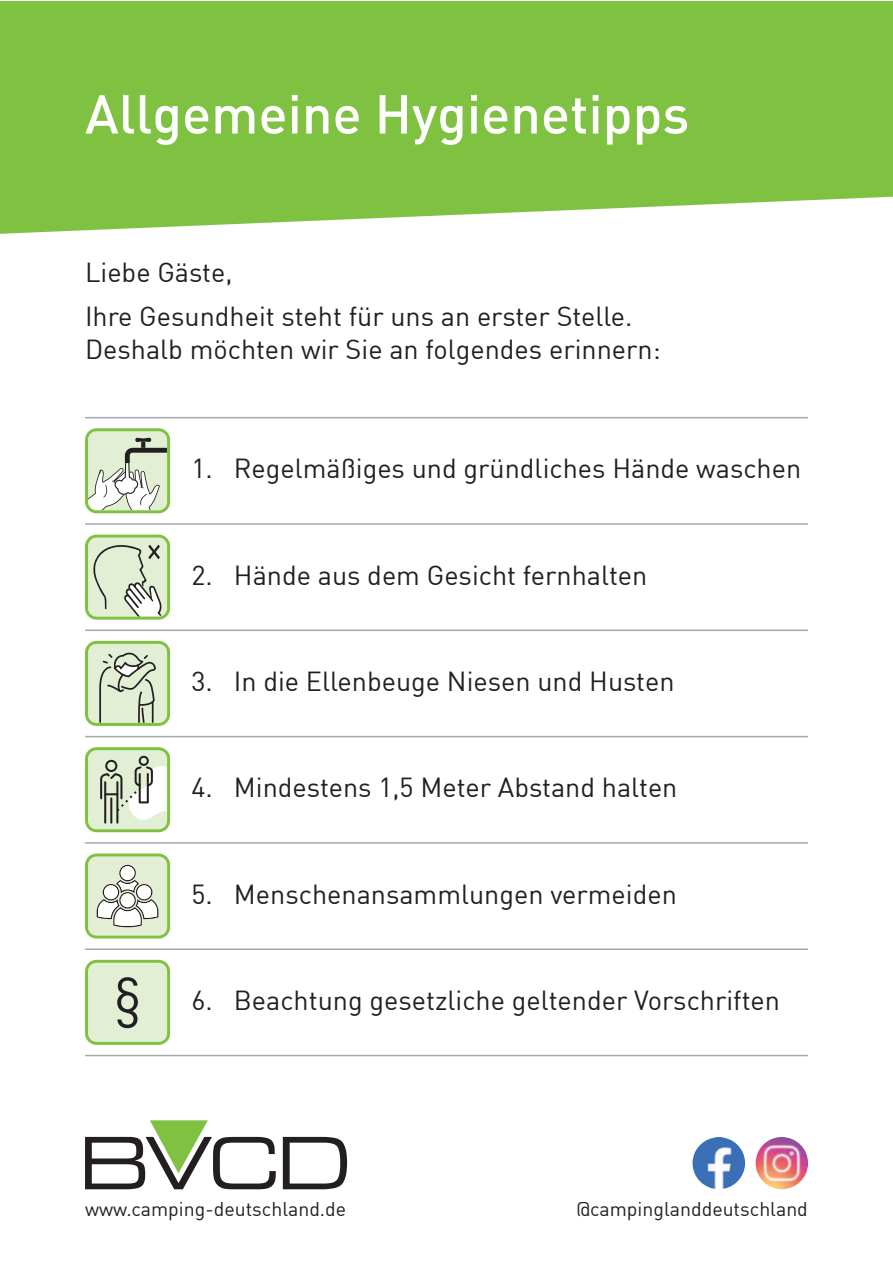
<style>
.page{position:relative;width:893px;height:1263px;background:#fff}
.page>*{position:absolute;margin:0;border:0;box-sizing:border-box;transform-origin:0 0}
.t1{font:500 54px "DIN";color:#fff}
.t2{font:27px/44.4px "DIN";color:#231f20}
.t3{font:19.5px "DIN";color:#231f20}
.s1{font-size:54px}
</style>
<div class="page">
<svg style="left:0;top:1px;width:892px;height:233px;background:#89c650"></svg>
<hr style="left:85px;top:417px;width:723px;height:1px;background:#a8a9ad">
<hr style="left:85px;top:523px;width:723px;height:2px;background:#a8a9ad">
<hr style="left:85px;top:629px;width:723px;height:2px;background:#a8a9ad">
<hr style="left:85px;top:736px;width:723px;height:1px;background:#a8a9ad">
<hr style="left:85px;top:842px;width:723px;height:2px;background:#a8a9ad">
<hr style="left:85px;top:948px;width:723px;height:2px;background:#a8a9ad">
<hr style="left:85px;top:1055px;width:723px;height:1px;background:#a8a9ad">
<svg style="left:283px;top:1137px;width:64px;height:52px"></svg>
<svg style="left:85px;top:1120px;width:191px;height:69px"></svg>
<img style="left:692px;top:1137px;width:53px;height:52px;border-radius:50%">
<img style="left:755px;top:1137px;width:53px;height:52px;border-radius:50%">
<svg style="left:85px;top:428px;width:85px;height:85px"></svg>
<svg style="left:85px;top:535px;width:85px;height:85px;background:#c9dab7"></svg>
<svg style="left:85px;top:641px;width:85px;height:85px;background:#c5d6b2"></svg>
<svg style="left:85px;top:747px;width:85px;height:85px"></svg>
<svg style="left:85px;top:853px;width:85px;height:85px"></svg>
<svg style="left:85px;top:960px;width:85px;height:85px;background:#d6e9c2"></svg>
<h1 class="t1" style="left:85px;top:86px;width:606px">Allgemeine Hygienetipps</h1>
<p class="t2" style="left:85px;top:251px;width:549px">Liebe Gäste,<br>Ihre Gesundheit steht für uns an erster Stelle.</p>
<p class="t2" style="left:85px;top:327px;width:577px">Deshalb möchten wir Sie an folgendes erinnern:</p>
<p class="t2" style="left:191px;top:447px;width:611px">1. Regelmäßiges und gründliches Hände waschen</p>
<p class="t2" style="left:191px;top:554px;width:458px">2. Hände aus dem Gesicht fernhalten</p>
<p class="t2" style="left:191px;top:660px;width:485px">3. In die Ellenbeuge Niesen und Husten</p>
<p class="t2" style="left:191px;top:766px;width:488px">4. Mindestens 1,5 Meter Abstand halten</p>
<p class="t2" style="left:191px;top:872px;width:487px">5. Menschenansammlungen vermeiden</p>
<p class="t2" style="left:113px;top:979px;width:669px"><span class="s1">§</span> 6. Beachtung gesetzliche geltender Vorschriften</p>
<p class="t3" style="left:85px;top:1199px;width:263px">www.camping-deutschland.de</p>
<p class="t3" style="left:576px;top:1199px;width:233px">@campinglanddeutschland</p>
</div>
